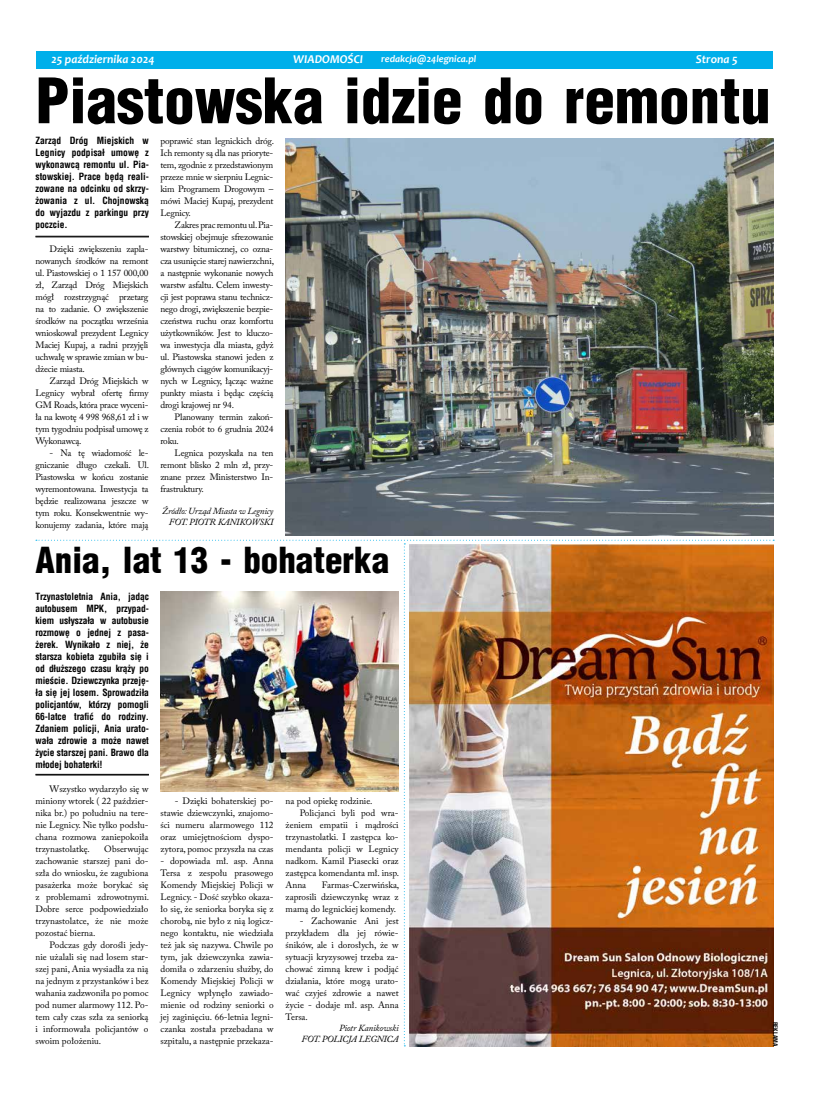
<style>
.page{position:relative;width:820px;height:1106px;background:#fff}
.page>*{position:absolute;margin:0;border:0;box-sizing:border-box;transform-origin:0 0}
.t1{font:900 61px "Switzerland Cond";color:#000}
.t2{font:900 35px "Switzerland Cond";color:#000}
.t3{font:italic 700 12px "Candara";color:#fff}
.t4{font:italic 700 10px "Candara";color:#fff}
.t5{font:700 9.5px/12px "Switzerland Condensed";letter-spacing:-.005em;color:#000;text-align:justify}
.t6{font:9.2px/12px "Adobe Caslon Pro";color:#000;text-align:justify}
.t7{font:italic 9.2px/11.1px "Adobe Caslon Pro";letter-spacing:-.02em;color:#000;text-align:right}
.t8{font:700 6px "Switzerland Condensed";color:#000}
</style>
<div class="page">
<div style="left:36px;top:52px;width:736px;height:17px;background:#00afea"></div>
<img style="left:36px;top:539px;width:737px;height:507px">
<hr style="left:35px;top:236px;width:114px;height:1px;background:#000">
<hr style="left:35px;top:237px;width:114px;height:1px;background:#000">
<hr style="left:35px;top:774px;width:114px;height:1px;background:#000">
<hr style="left:35px;top:775px;width:114px;height:1px;background:#000">
<img style="left:285px;top:138px;width:487px;height:398px">
<img style="left:160px;top:591px;width:238px;height:200px">
<h3 class="t3" style="left:51px;top:52px;width:105px">25 października 2024</h3>
<h3 class="t3" style="left:293px;top:52px;width:71px">WIADOMOŚCI</h3>
<p class="t4" style="left:381px;top:52px;width:97px">redakcja@24legnica.pl</p>
<h3 class="t3" style="left:695px;top:51px;width:43px">Strona 5</h3>
<h1 class="t1" style="left:35px;top:62px;width:736px">Piastowska idzie do remontu</h1>
<p class="t5" style="left:35px;top:135px;width:115px">Zarząd Dróg Miejskich w Legnicy podpisał umowę z wykonawcą remontu ul. Pia&shy;stowskiej. Prace będą reali&shy;zowane na odcinku od skrzy&shy;żowania z ul. Chojnowską do wyjazdu z parkingu przy poczcie.</p>
<p class="t6" style="left:35px;top:243px;width:114px;text-indent:14px">Dzięki zwiększeniu zapla&shy;nowanych środków na remont ul. Piastowskiej o 1 157 000,00 zł, Zarząd Dróg Miejskich mógł rozstrzygnąć przetarg na to zadanie. O zwiększenie środków na początku września wnioskował prezydent Legnicy Maciej Kupaj, a radni przyjęli uchwałę w sprawie zmian w bu&shy;dżecie miasta.</p>
<p class="t6" style="left:35px;top:375px;width:114px;text-indent:14px">Zarząd Dróg Miejskich w Legnicy wybrał ofertę firmy GM Roads, która prace wyceni&shy;ła na kwotę 4 998 968,61 zł i w tym tygodniu podpisał umowę z Wykonawcą.</p>
<p class="t6" style="left:35px;top:447px;width:115px;text-indent:14px">- Na tę wiadomość le&shy;gniczanie długo czekali. Ul.<br>Piastowska w końcu zostanie wyremontowana. Inwestycja ta będzie realizowana jeszcze w tym roku. Konsekwentnie wy&shy;konujemy zadania, które mają</p>
<p class="t6" style="left:160px;top:135px;width:115px">poprawić stan legnickich dróg.<br>Ich remonty są dla nas prioryte&shy;tem, zgodnie z przedstawionym przeze mnie w sierpniu Legnic&shy;kim Programem Drogowym – mówi Maciej Kupaj, prezydent Legnicy.</p>
<p class="t6" style="left:160px;top:219px;width:115px;text-indent:14px">Zakres prac remontu ul. Pia&shy;stowskiej obejmuje sfrezowanie warstwy bitumicznej, co ozna&shy;cza usunięcie starej nawierzchni, a następnie wykonanie nowych warstw asfaltu. Celem inwesty&shy;cji jest poprawa stanu technicz&shy;nego drogi, zwiększenie bezpie&shy;czeństwa ruchu oraz komfortu użytkowników. Jest to kluczo&shy;wa inwestycja dla miasta, gdyż ul. Piastowska stanowi jeden z głównych ciągów komunikacyj&shy;nych w Legnicy, łącząc ważne punkty miasta i będąc częścią drogi krajowej nr 94.</p>
<p class="t6" style="left:160px;top:411px;width:114px;text-indent:14px">Planowany termin zakoń&shy;czenia robót to 6 grudnia 2024 roku.</p>
<p class="t6" style="left:160px;top:447px;width:114px;text-indent:14px">Legnica pozyskała na ten remont blisko 2 mln zł, przy&shy;znane przez Ministerstwo In&shy;frastruktury.</p>
<p class="t7" style="left:162px;top:505px;width:113px">Źródło: Urząd Miasta w Legnicy<br>FOT. PIOTR KANIKOWSKI</p>
<h2 class="t2" style="left:35px;top:537px;width:355px">Ania, lat 13 - bohaterka</h2>
<p class="t5" style="left:35px;top:591px;width:115px">Trzynastoletnia Ania, jadąc autobusem MPK, przypad&shy;kiem usłyszała w autobusie rozmowę o jednej z pasa&shy;żerek. Wynikało z niej, że starsza kobieta zgubiła się i od dłuższego czasu krąży po mieście. Dziewczynka przeję&shy;ła się jej losem. Sprowadziła policjantów, którzy pomogli 66-latce trafić do rodziny.<br>Zdaniem policji, Ania urato&shy;wała zdrowie a może nawet życie starszej pani. Brawo dla młodej bohaterki!</p>
<p class="t6" style="left:35px;top:783px;width:114px;text-indent:14px">Wszystko wydarzyło się w miniony wtorek ( 22 paździer&shy;nika br.) po południu na tere&shy;nie Legnicy. Nie tylko podsłu&shy;chana rozmowa zaniepokoiła trzynastolatkę.</p>
<p class="t6" style="left:35px;top:843px;width:115px;text-indent:69px">Obserwując zachowanie starszej pani do&shy;szła do wniosku, że zagubiona pasażerka może borykać się z problemami zdrowotnymi.<br>Dobre serce podpowiedziało trzynastolatce, że nie może pozostać bierna.</p>
<p class="t6" style="left:35px;top:939px;width:114px;text-indent:14px">Podczas gdy dorośli jedy&shy;nie użalali się nad losem star&shy;szej pani, Ania wysiadła za nią na jednym z przystanków i bez wahania zadzwoniła po pomoc pod numer alarmowy 112. Po&shy;tem cały czas szła za seniorką i informowała policjantów o swoim położeniu.</p>
<p class="t6" style="left:160px;top:795px;width:114px;text-indent:14px">- Dzięki bohaterskiej po&shy;stawie dziewczynki, znajomo&shy;ści numeru alarmowego 112 oraz umiejętnościom dyspo&shy;zytora, pomoc przyszła na czas</p>
<p class="t6" style="left:160px;top:855px;width:114px">- dopowiada mł. asp. Anna Tersa z zespołu prasowego Komendy Miejskiej Policji w Legnicy. - Dość szybko okaza&shy;ło się, że seniorka boryka się z chorobą, nie było z nią logicz&shy;nego kontaktu, nie wiedziała też jak się nazywa. Chwile po tym, jak dziewczynka zawia&shy;domiła o zdarzeniu służby, do Komendy Miejskiej Policji w Legnicy wpłynęło zawiado&shy;mienie od rodziny seniorki o jej zaginięciu. 66-letnia legni&shy;czanka została przebadana w szpitalu, a następnie przekaza-</p>
<p class="t6" style="left:285px;top:795px;width:88px">na pod opiekę rodzinie.</p>
<p class="t6" style="left:300px;top:807px;width:100px">Policjanci byli pod wra-</p>
<p class="t6" style="left:285px;top:819px;width:114px">żeniem empatii i mądrości</p>
<p class="t6" style="left:285px;top:831px;width:114px">trzynastolatki. I zastępca ko-</p>
<p class="t6" style="left:285px;top:843px;width:114px">mendanta policji w Legnicy</p>
<p class="t6" style="left:285px;top:855px;width:114px">nadkom. Kamil Piasecki oraz</p>
<p class="t6" style="left:285px;top:867px;width:115px">zastępca komendanta mł. insp.</p>
<p class="t6" style="left:285px;top:879px;width:22px">Anna</p>
<p class="t6" style="left:285px;top:879px;width:115px;text-indent:36px">Farmas-Czerwińska, zaprosili dziewczynkę wraz z mamą do legnickiej komendy.</p>
<p class="t6" style="left:285px;top:915px;width:114px;text-indent:14px">- Zachowanie Ani jest przykładem dla jej rówie&shy;śników, ale i dorosłych, że w sytuacji kryzysowej trzeba za&shy;chować zimną krew i podjąć działania, które mogą urato&shy;wać czyjeś zdrowie a nawet życie - dodaje mł. asp. Anna Tersa.</p>
<p class="t7" style="left:301px;top:1022px;width:99px">Piotr Kanikowski<br>FOT. POLICJA LEGNICA</p>
<p class="t8" style="left:778px;top:1021px;width:26px;rotate:90deg">REKLAMA</p>
</div>
